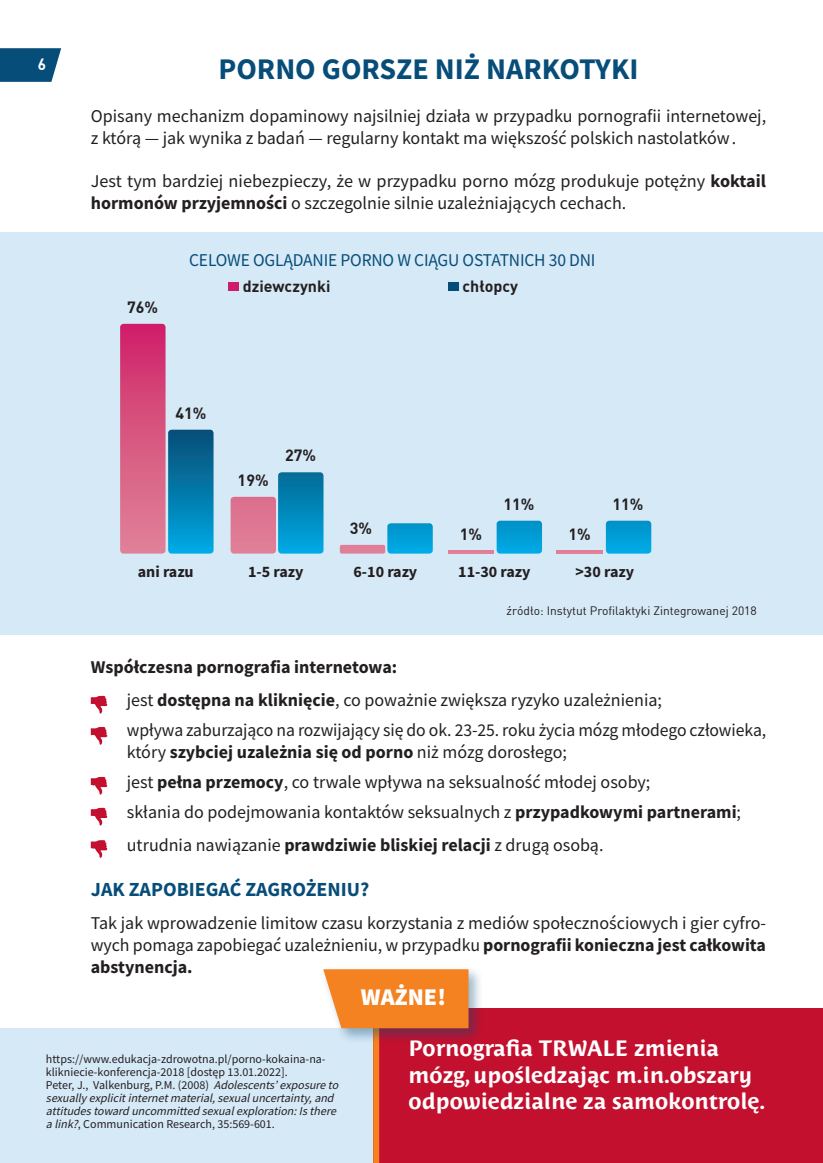
<style>
.page{position:relative;width:823px;height:1163px;background:#fff}
.page>*{position:absolute;margin:0;border:0;box-sizing:border-box;transform-origin:0 0}
.t1{font:700 30px "Source Sans Pro";color:#074d79}
.t2{font:900 24px "Source Sans Pro";color:#fff}
.t3{font:700 22px/26.4px "Costa Ptf";color:#fff}
.t4{font:700 20px "Source Sans Pro";color:#074d79}
.t5{font:18px/21.6px "Source Sans Pro";color:#231f20}
.t6{font:18px "Source Sans Pro";letter-spacing:-.01em;color:#074d79}
.t7{font:700 18px "Source Sans Pro";color:#231f20}
.t8{font:700 16px "DIN Pl";color:#231f20}
.t9{font:700 16px "Source Sans Pro";color:#231f20}
.t10{font:700 16px "DIN Pl";color:#fff;scale:.95 1}
.t11{font:12px/13px "Source Sans Pro";color:#231f20}
.t12{font:12px "DINPL Normal";color:#231f20}
.s1{font-weight:700}
.s2{font-style:italic}
</style>
<div class="page">
<svg style="left:0;top:48px;width:61px;height:34px;background:#1c5c84"></svg>
<div style="left:0;top:1028px;width:379px;height:134px;background:#d6e9f7"></div>
<div style="left:373px;top:1008px;width:449px;height:154px;background:#c3102e"></div>
<div style="left:0;top:232px;width:822px;height:403px;background:#d6e9f7"></div>
<svg style="left:120px;top:324px;width:93px;height:229px"></svg>
<svg style="left:230px;top:472px;width:93px;height:81px"></svg>
<svg style="left:339px;top:523px;width:93px;height:30px"></svg>
<svg style="left:448px;top:520px;width:93px;height:33px"></svg>
<svg style="left:556px;top:520px;width:95px;height:33px"></svg>
<div style="left:228px;top:282px;width:11px;height:9px;background:#d01a6a"></div>
<div style="left:448px;top:282px;width:10px;height:9px;background:#074d79"></div>
<div style="left:373px;top:1008px;width:6px;height:154px;background:#f58220"></div>
<div style="left:320px;top:965px;width:163px;height:78px;background:#074d79;opacity:.4"></div>
<svg style="left:323px;top:969px;width:145px;height:59px;background:#f58a2e"></svg>
<svg style="left:91px;top:695px;width:16px;height:18px"></svg>
<svg style="left:91px;top:727px;width:16px;height:17px"></svg>
<svg style="left:91px;top:776px;width:16px;height:18px"></svg>
<svg style="left:91px;top:807px;width:16px;height:18px"></svg>
<svg style="left:91px;top:840px;width:16px;height:17px"></svg>
<p class="t10" style="left:38px;top:54px;width:10px">6</p>
<h1 class="t1" style="left:218px;top:49px;width:421px">PORNO GORSZE NIŻ NARKOTYKI</h1>
<p class="t5" style="left:91px;top:106px;width:676px">Opisany mechanizm dopaminowy najsilniej działa w przypadku pornografii internetowej, z którą — jak wynika z badań — regularny kontakt ma większość polskich nastolatków.</p>
<p class="t5" style="left:91px;top:170px;width:676px">Jest tym bardziej niebezpieczy, że w przypadku porno mózg produkuje potężny <span class="s1">koktail hormonów przyjemności</span> o szczegolnie silnie uzależniających cechach.</p>
<p class="t6" style="left:189px;top:248px;width:407px">CELOWE OGLĄDANIE PORNO W CIĄGU OSTATNICH 30 DNI</p>
<p class="t8" style="left:127px;top:296px;width:32px">76%</p>
<p class="t8" style="left:243px;top:275px;width:89px">dziewczynki</p>
<p class="t8" style="left:462px;top:275px;width:57px">chłopcy</p>
<p class="t8" style="left:175px;top:402px;width:32px">41%</p>
<p class="t8" style="left:237px;top:469px;width:32px">19%</p>
<p class="t8" style="left:285px;top:445px;width:32px">27%</p>
<p class="t8" style="left:503px;top:493px;width:32px">11%</p>
<p class="t8" style="left:612px;top:493px;width:32px">11%</p>
<p class="t8" style="left:349px;top:517px;width:24px">3%</p>
<p class="t8" style="left:459px;top:523px;width:24px">1%</p>
<p class="t8" style="left:568px;top:523px;width:24px">1%</p>
<p class="t9" style="left:138px;top:560px;width:57px">ani razu</p>
<p class="t9" style="left:248px;top:560px;width:57px">1-5 razy</p>
<p class="t9" style="left:353px;top:560px;width:65px">6-10 razy</p>
<p class="t9" style="left:458px;top:560px;width:74px">11-30 razy</p>
<p class="t9" style="left:575px;top:560px;width:60px">&gt;30 razy</p>
<p class="t12" style="left:506px;top:602px;width:251px">źródło: Instytut Profilaktyki Zintegrowanej 2018</p>
<p class="t7" style="left:91px;top:655px;width:308px">Współczesna pornografia internetowa:</p>
<p class="t5" style="left:91px;top:689px;width:572px">• jest <span class="s1">dostępna na kliknięcie</span>, co poważnie zwiększa ryzyko uzależnienia;</p>
<p class="t5" style="left:127px;top:719px;width:640px;text-indent:-36px">• wpływa zaburzająco na rozwijający się do ok. 23-25. roku życia mózg młodego człowieka, który <span class="s1">szybciej uzależnia się od porno</span> niż mózg dorosłego;</p>
<p class="t5" style="left:91px;top:771px;width:561px">• jest <span class="s1">pełna przemocy</span>, co trwale wpływa na seksualność młodej osoby;</p>
<p class="t5" style="left:91px;top:801px;width:651px">• skłania do podejmowania kontaktów seksualnych z <span class="s1">przypadkowymi partnerami</span>;</p>
<p class="t5" style="left:91px;top:833px;width:514px">• utrudnia nawiązanie <span class="s1">prawdziwie bliskiej relacji</span> z drugą osobą.</p>
<p class="t4" style="left:91px;top:876px;width:280px">JAK ZAPOBIEGAĆ ZAGROŻENIU?</p>
<p class="t5" style="left:91px;top:912px;width:676px;text-align:justify">Tak jak wprowadzenie limitow czasu korzystania z mediów społecznościowych i gier cyfro&shy;wych pomaga zapobiegać uzależnieniu, w przypadku <span class="s1">pornografii konieczna jest całkowita abstynencja.</span></p>
<p class="t11" style="left:46px;top:1052px;width:297px">https://www.edukacja-zdrowotna.pl/porno-kokaina-na&shy;klikniecie-konferencja-2018 [dostęp 13.01.2022].<br>Peter, J., Valkenburg, P.M. (2008) <span class="s2">Adolescents’exposureto sexuallyexplicitinternetmaterial,sexualuncertainty,and attitudestoward uncommitted sexualexploration:Isthere a link?</span>, Communication Research, 35:569-601.</p>
<h2 class="t2" style="left:361px;top:980px;width:86px">WAŻNE!</h2>
<p class="t3" style="left:408px;top:1035px;width:358px">Pornografia TRWALE zmienia mózg, upośledzając m.in.obszary odpowiedzialne za samokontrolę.</p>
</div>
